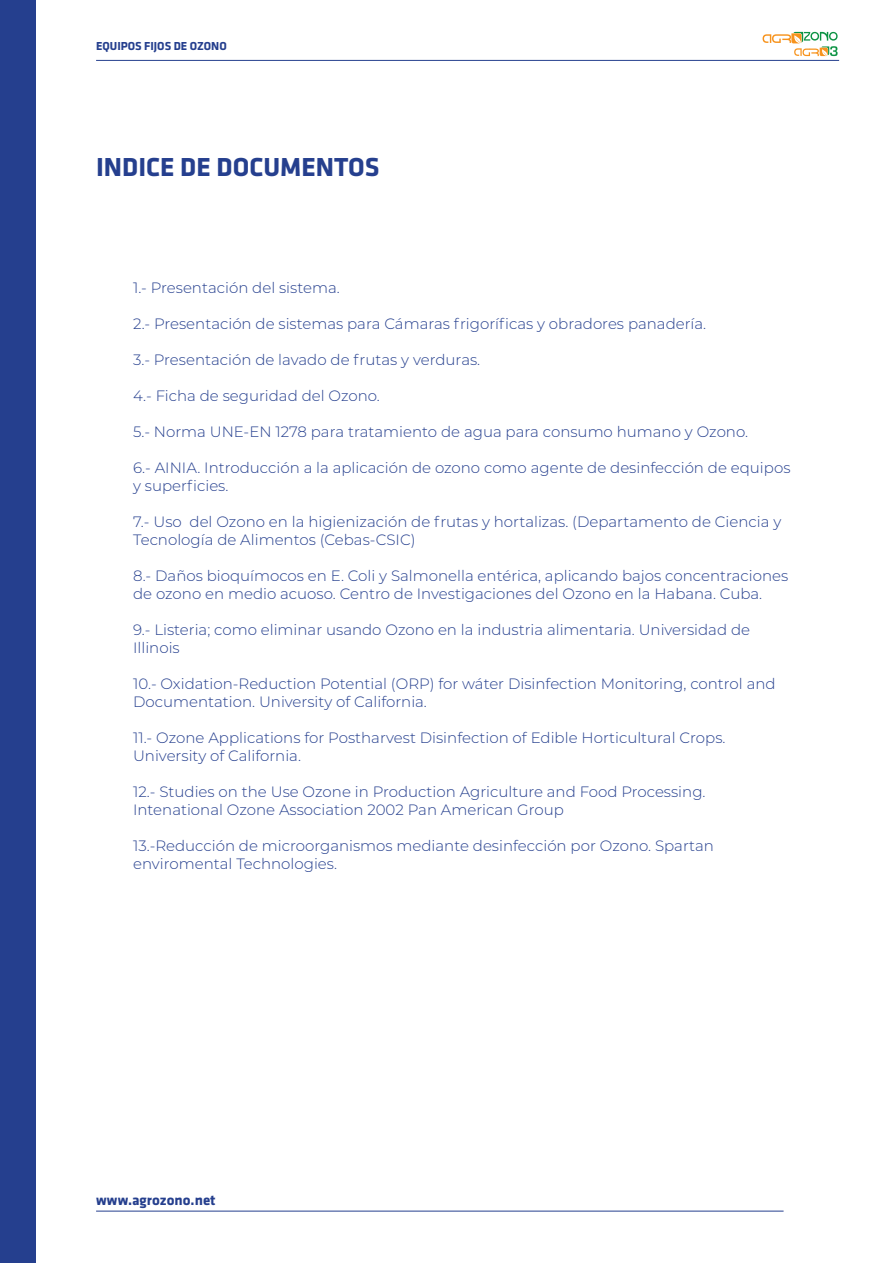
<style>
.page{position:relative;width:893px;height:1263px;background:#fff}
.page>*{position:absolute;margin:0;border:0;box-sizing:border-box;transform-origin:0 0}
.t1{font:700 27px "Klavika";color:#253f8e}
.t2{font:300 15px/18px "Montserrat";color:#253f8e}
.t3{font:700 15px "Klavika";color:#253f8e}
.t4{font:700 12px "Klavika";color:#253f8e}
</style>
<div class="page">
<hr style="left:96px;top:60px;width:743px;height:1px;background:#253f8e">
<hr style="left:96px;top:1211px;width:688px;height:1px;background:#253f8e">
<svg style="left:763px;top:32px;width:75px;height:24px"></svg>
<div style="left:0;top:0;width:35px;height:1263px;background:#253f8e"></div>
<p class="t4" style="left:96px;top:40px;width:132px">EQUIPOS FIJOS DE OZONO</p>
<h1 class="t1" style="left:96px;top:152px;width:285px">INDICE DE DOCUMENTOS</h1>
<p class="t2" style="left:133px;top:278px;width:208px">1.- Presentación del sistema.</p>
<p class="t2" style="left:133px;top:314px;width:575px">2.- Presentación de sistemas para Cámaras frigoríficas y obradores panadería.</p>
<p class="t2" style="left:133px;top:350px;width:349px">3.- Presentación de lavado de frutas y verduras.</p>
<p class="t2" style="left:133px;top:386px;width:248px">4.- Ficha de seguridad del Ozono.</p>
<p class="t2" style="left:133px;top:422px;width:616px">5.- Norma UNE-EN 1278 para tratamiento de agua para consumo humano y Ozono.</p>
<p class="t2" style="left:133px;top:458px;width:659px">6.- AINIA. Introducción a la aplicación de ozono como agente de desinfección de equipos y superficies.</p>
<p class="t2" style="left:133px;top:512px;width:650px">7.- Uso del Ozono en la higienización de frutas y hortalizas. (Departamento de Ciencia y<br>Tecnología de Alimentos (Cebas-CSIC)</p>
<p class="t2" style="left:133px;top:566px;width:657px">8.- Daños bioquímocos en E. Coli y Salmonella entérica, aplicando bajos concentraciones de ozono en medio acuoso. Centro de Investigaciones del Ozono en la Habana. Cuba.</p>
<p class="t2" style="left:133px;top:620px;width:618px">9.- Listeria; como eliminar usando Ozono en la industria alimentaria. Universidad de<br>Illinois</p>
<p class="t2" style="left:133px;top:674px;width:644px">10.- Oxidation-Reduction Potential (ORP) for wáter Disinfection Monitoring, control and<br>Documentation. University of California.</p>
<p class="t2" style="left:133px;top:728px;width:594px">11.- Ozone Applications for Postharvest Disinfection of Edible Horticultural Crops.<br>University of California.</p>
<p class="t2" style="left:133px;top:782px;width:574px">12.- Studies on the Use Ozone in Production Agriculture and Food Processing.<br>Intenational Ozone Association 2002 Pan American Group</p>
<p class="t2" style="left:133px;top:836px;width:582px">13.-Reducción de microorganismos mediante desinfección por Ozono. Spartan enviromental Technologies.</p>
<p class="t3" style="left:96px;top:1192px;width:121px">www.agrozono.net</p>
</div>
